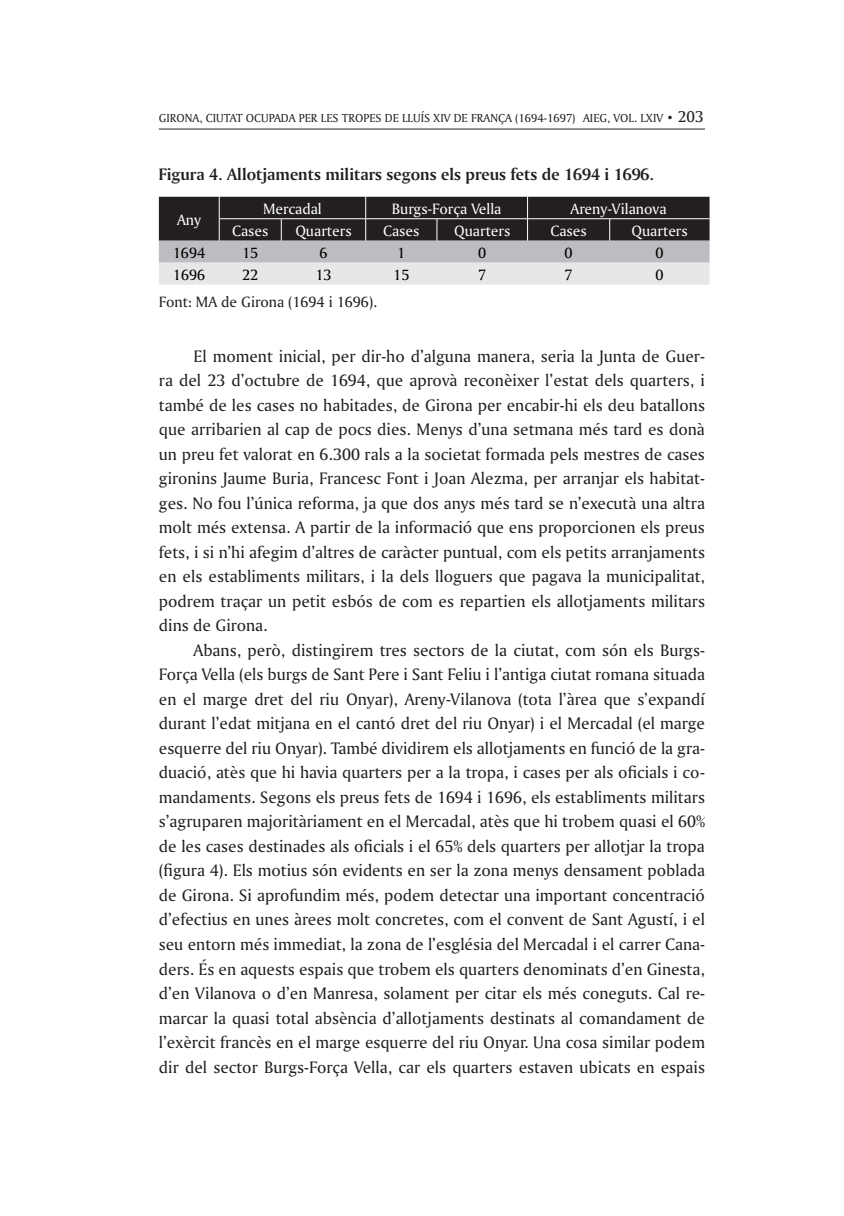
<style>
.page{position:relative;width:844px;height:1216px;background:#fff}
.page>*{position:absolute;margin:0;border:0;box-sizing:border-box;transform-origin:0 0}
._1a_línia{font:17.5px/24.5px "Amerigo BT Roman A";color:#231f20;text-align:justify}
.t1{font:17.5px "Amerigo BT Bold A";color:#231f20}
.t2{font:15.75px "Amerigo BT Roman A";color:#fff}
.t3{font:15.75px "Amerigo BT Roman A";color:#231f20}
.t4{font:15.75px "Amerigo BT Roman A";color:#000}
.t5{font:12.25px "Amerigo BT Roman A";color:#231f20}
.s1{font-size:16.62px}
</style>
<div class="page">
<hr style="left:159px;top:129px;width:545px;height:1px;background:#231f20">
<svg style="left:159px;top:197px;width:550px;height:87px;background:#7c7b7d"></svg>
<p class="t5" style="left:159px;top:110px;width:546px">GIRONA, CIUTAT OCUPADA PER LES TROPES DE LLUÍS XIV DE FRANÇA (1694-1697) AIEG, VOL. LXIV • <span class="s1">203</span></p>
<p class="t1" style="left:159px;top:163px;width:496px">Figura 4. Allotjaments militars segons els preus fets de 1694 i 1696.</p>
<p class="t2" style="left:177px;top:210px;width:26px">Any</p>
<p class="t2" style="left:263px;top:199px;width:60px">Mercadal</p>
<p class="t2" style="left:391px;top:199px;width:111px">Burgs-Força Vella</p>
<p class="t2" style="left:570px;top:199px;width:97px">Areny-Vilanova</p>
<p class="t2" style="left:232px;top:221px;width:38px">Cases</p>
<p class="t2" style="left:295px;top:221px;width:58px">Quarters</p>
<p class="t2" style="left:383px;top:221px;width:38px">Cases</p>
<p class="t2" style="left:454px;top:221px;width:58px">Quarters</p>
<p class="t2" style="left:550px;top:221px;width:38px">Cases</p>
<p class="t2" style="left:631px;top:221px;width:58px">Quarters</p>
<p class="t4" style="left:173px;top:243px;width:34px">1694</p>
<p class="t4" style="left:242px;top:243px;width:18px">15</p>
<p class="t4" style="left:319px;top:243px;width:10px">6</p>
<p class="t4" style="left:397px;top:243px;width:10px">1</p>
<p class="t4" style="left:478px;top:243px;width:10px">0</p>
<p class="t4" style="left:564px;top:243px;width:10px">0</p>
<p class="t4" style="left:655px;top:243px;width:10px">0</p>
<p class="t4" style="left:173px;top:265px;width:34px">1696</p>
<p class="t4" style="left:242px;top:265px;width:18px">22</p>
<p class="t4" style="left:315px;top:265px;width:18px">13</p>
<p class="t4" style="left:393px;top:265px;width:18px">15</p>
<p class="t4" style="left:478px;top:265px;width:10px">7</p>
<p class="t4" style="left:564px;top:265px;width:10px">7</p>
<p class="t4" style="left:655px;top:265px;width:10px">0</p>
<p class="t3" style="left:159px;top:292px;width:220px">Font: MA de Girona (1694 i 1696).</p>
<p class="_1a_línia" style="left:159px;top:343px;width:547px;text-indent:35px">El moment inicial, per dir-ho d’alguna manera, seria la Junta de Guer&shy;ra del 23 d’octubre de 1694, que aprovà reconèixer l’estat dels quarters, i també de les cases no habitades, de Girona per encabir-hi els deu batallons que arribarien al cap de pocs dies. Menys d’una setmana més tard es donà un preu fet valorat en 6.300 rals a la societat formada pels mestres de cases gironins Jaume Buria, Francesc Font i Joan Alezma, per arranjar els habitat&shy;ges. No fou l’única reforma, ja que dos anys més tard se n’executà una altra molt més extensa. A partir de la informació que ens proporcionen els preus fets, i si n’hi afegim d’altres de caràcter puntual, com els petits arranjaments en els establiments militars, i la dels lloguers que pagava la municipalitat, podrem traçar un petit esbós de com es repartien els allotjaments militars dins de Girona.</p>
<p class="_1a_línia" style="left:159px;top:637px;width:547px;text-indent:35px">Abans, però, distingirem tres sectors de la ciutat, com són els Burgs-Força Vella (els burgs de Sant Pere i Sant Feliu i l’antiga ciutat romana situada en el marge dret del riu Onyar), Areny-Vilanova (tota l’àrea que s’expandí durant l’edat mitjana en el cantó dret del riu Onyar) i el Mercadal (el marge esquerre del riu Onyar). També dividirem els allotjaments en funció de la gra&shy;duació, atès que hi havia quarters per a la tropa, i cases per als oficials i co&shy;mandaments. Segons els preus fets de 1694 i 1696, els establiments militars s’agruparen majoritàriament en el Mercadal, atès que hi trobem quasi el 60% de les cases destinades als oficials i el 65% dels quarters per allotjar la tropa (figura 4). Els motius són evidents en ser la zona menys densament poblada de Girona. Si aprofundim més, podem detectar una important concentració d’efectius en unes àrees molt concretes, com el convent de Sant Agustí, i el seu entorn més immediat, la zona de l’església del Mercadal i el carrer Cana&shy;ders. És en aquests espais que trobem els quarters denominats d’en Ginesta, d’en Vilanova o d’en Manresa, solament per citar els més coneguts. Cal re&shy;marcar la quasi total absència d’allotjaments destinats al comandament de l’exèrcit francès en el marge esquerre del riu Onyar. Una cosa similar podem dir del sector Burgs-Força Vella, car els quarters estaven ubicats en espais</p>
</div>
